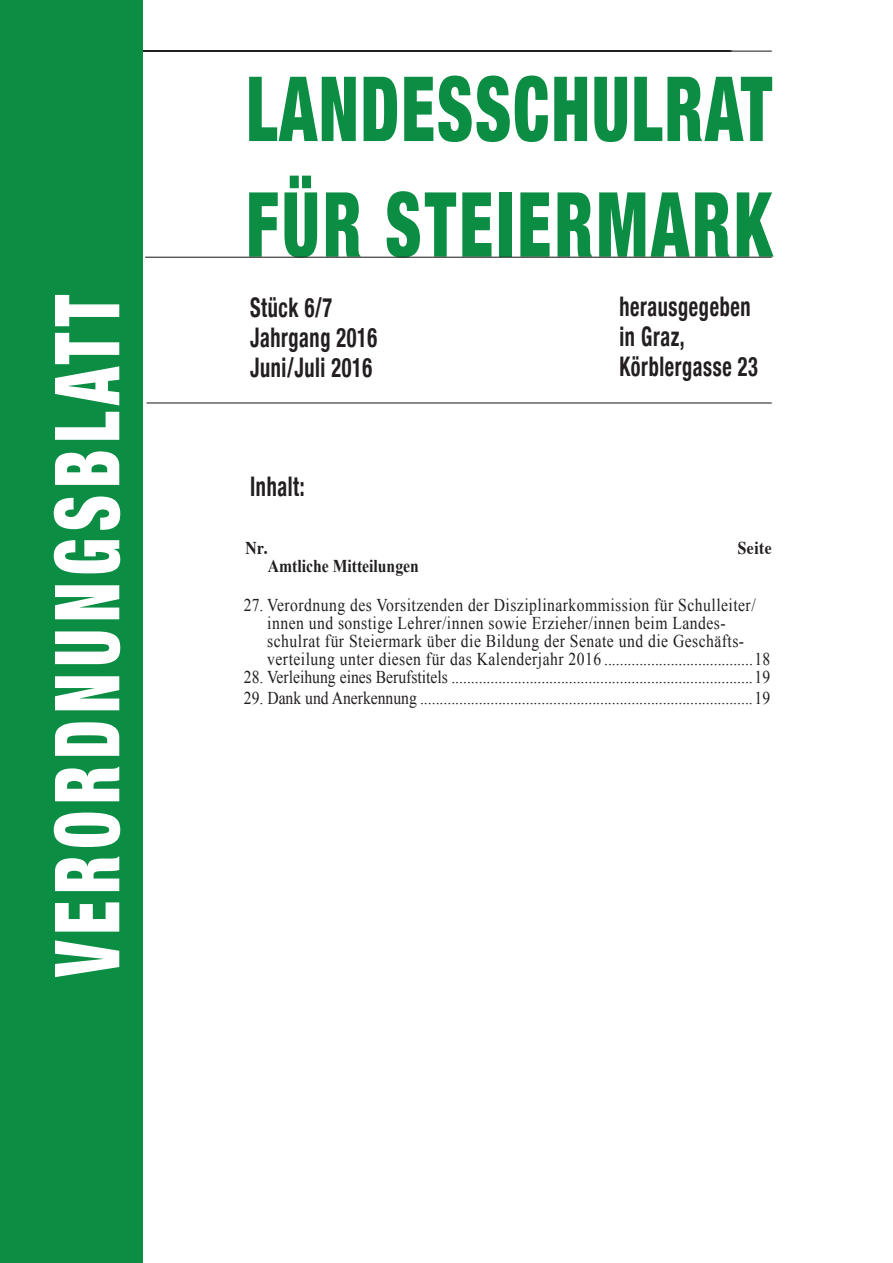
<style>
.page{position:relative;width:893px;height:1263px;background:#fff}
.page>*{position:absolute;margin:0;border:0;box-sizing:border-box;transform-origin:0 0}
.t1{font:900 condensed 90px/115.6px "Helvetica Neue";letter-spacing:.03em;color:#0b8e44;scale:.75 1}
.t2{font:900 condensed 90px "Helvetica Neue";letter-spacing:.1em;color:#fff;scale:.75 1}
.t3{font:700 condensed 27px/30px "Helvetica Neue";letter-spacing:.03em;color:#231f20;scale:.75 1}
.t4{font:18px/18px "Times New Roman";letter-spacing:.03em;color:#231f20;scale:.87 1}
.t5{font:18px "Times New Roman";color:#231f20;scale:.87 1}
.t6{font:700 18px "Times New Roman";color:#231f20;scale:.87 1}
.t7{font:700 18px "Times";letter-spacing:.03em;color:#231f20;scale:.87 1}
</style>
<div class="page">
<hr style="left:145px;top:257px;width:627px;height:1px;background:#231f20">
<hr style="left:146px;top:402px;width:626px;height:1px;background:#231f20">
<hr style="left:142px;top:51px;width:630px;height:1px;background:#231f20">
<div style="left:0;top:0;width:142px;height:1263px;background:#0b8e44"></div>
<h1 class="t2" style="left:13px;top:976px;width:910px;rotate:-90deg">VERORDNUNGSBLATT</h1>
<h1 class="t1" style="left:246px;top:46px;width:703px">LANDESSCHULRAT<br>FÜR STEIERMARK</h1>
<h2 class="t3" style="left:250px;top:291px;width:171px">Stück 6/7<br>Jahrgang 2016<br>Juni/Juli 2016</h2>
<h2 class="t3" style="left:250px;top:470px;width:74px">Inhalt:</h2>
<h2 class="t3" style="left:619px;top:289px;width:186px">herausgegeben in Graz,<br>Körblergasse 23</h2>
<p class="t7" style="left:245px;top:530px;width:26px">Nr.</p>
<p class="t7" style="left:738px;top:530px;width:41px">Seite</p>
<p class="t6" style="left:268px;top:553px;width:175px">Amtliche Mitteilungen</p>
<p class="t4" style="left:267px;top:595px;width:563px;text-indent:-23px">27. Verordnung des Vorsitzenden der Disziplinarkommission für Schulleiter/ innen und sonstige Lehrer/innen sowie Erzieher/innen beim Landes&shy;schulrat für Steiermark über die Bildung der Senate und die Geschäfts&shy;verteilung unter diesen für das Kalenderjahr 2016</p>
<p class="t4" style="left:755px;top:649px;width:20px">18</p>
<p class="t5" style="left:244px;top:665px;width:236px">28. Verleihung eines Berufstitels</p>
<p class="t4" style="left:755px;top:667px;width:20px">19</p>
<p class="t5" style="left:244px;top:686px;width:200px">29. Dank und Anerkennung</p>
<p class="t4" style="left:755px;top:688px;width:20px">19</p>
</div>
